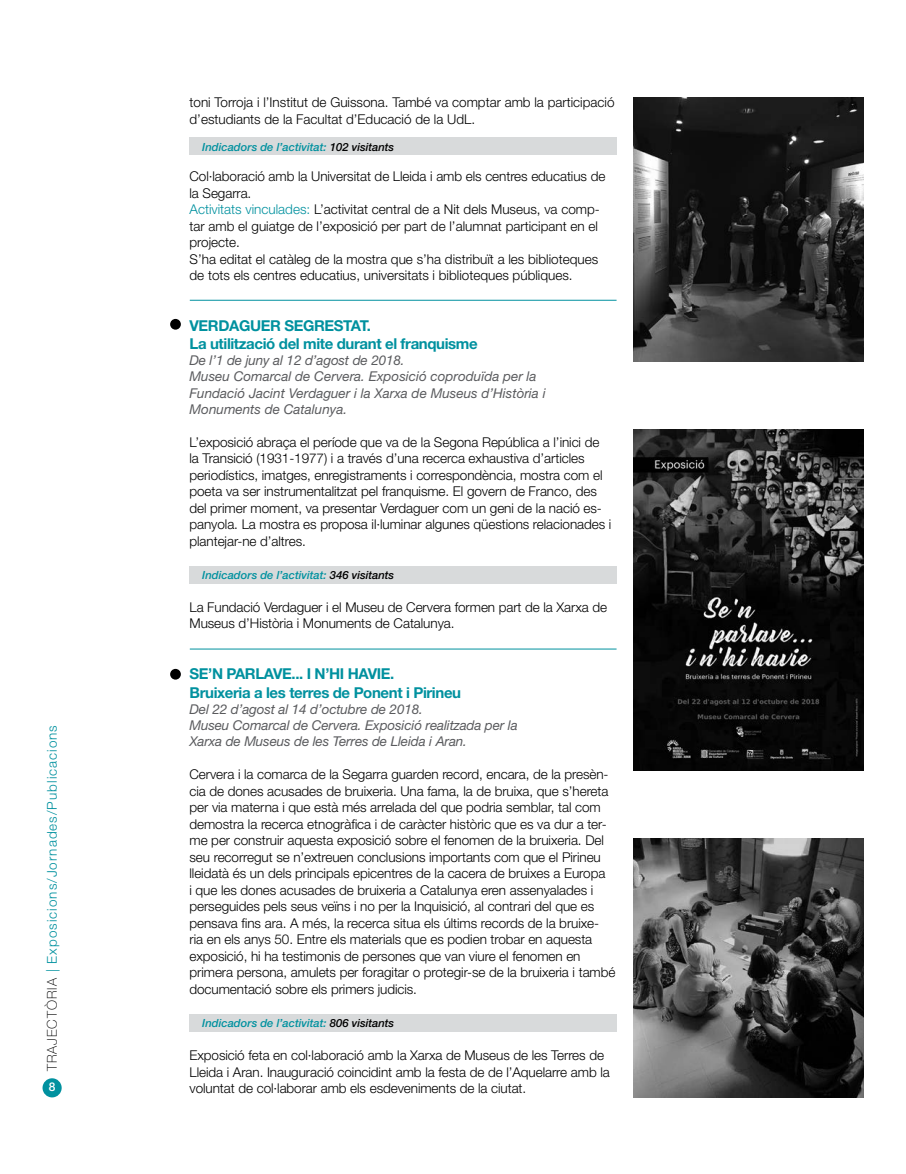
<style>
.page{position:relative;width:906px;height:1174px;background:#fff}
.page>*{position:absolute;margin:0;border:0;box-sizing:border-box;transform-origin:0 0}
.t1{font:700 15px/18px "Helvetica Neue LT Std";letter-spacing:-.025em;color:#00919f}
.t2{font:300 13.5px/16.5px "Helvetica Neue LT Std";letter-spacing:-.005em;color:#000}
.t3{font:italic 13.5px/16.2px "Helvetica Neue LT Std";letter-spacing:-.005em;color:#5a5b5e}
.t4{font:300 13.5px "Helvetica Neue LT Std";letter-spacing:.075em;color:#00919f}
.t5{font:500 12px "Helvetica Neue LT Std";color:#fff}
.t6{font:italic 500 11.25px "Helvetica Neue LT Std";color:#00919f}
.s1{font-weight:100;color:#000}
.s2{color:#000}
.s3{color:#00919f}
</style>
<div class="page">
<div style="left:43px;top:1078px;width:19px;height:19px;background:#00919f;border-radius:50%"></div>
<div style="left:189px;top:137px;width:427px;height:18px;background:#d8dadb"></div>
<div style="left:189px;top:566px;width:427px;height:18px;background:#d8dadb"></div>
<div style="left:189px;top:1014px;width:427px;height:18px;background:#d8dadb"></div>
<hr style="left:190px;top:300px;width:426px;height:1px;background:#00919f">
<hr style="left:190px;top:648px;width:426px;height:1px;background:#00919f">
<div style="left:170px;top:319px;width:11px;height:11px;background:#000;border-radius:50%"></div>
<div style="left:170px;top:669px;width:11px;height:10px;background:#000;border-radius:50%"></div>
<img style="left:634px;top:430px;width:229px;height:340px">
<img style="left:634px;top:98px;width:229px;height:263px">
<img style="left:634px;top:838px;width:229px;height:259px">
<p class="t4" style="left:44px;top:1071px;width:347px;rotate:-90deg"><span class="s1">TRAJECTÒRIA</span> | Exposicions/Jornades/Publicacions</p>
<p class="t5" style="left:49px;top:1079px;width:8px">8</p>
<p class="t2" style="left:189px;top:94px;width:426px">toni Torroja i l’Institut de Guissona. També va comptar amb la participació d’estudiants de la Facultat d’Educació de la UdL.</p>
<p class="t6" style="left:202px;top:140px;width:193px">Indicadors de l’activitat: <span class="s2">102 visitants</span></p>
<p class="t2" style="left:189px;top:168px;width:417px">Col·laboració amb la Universitat de Lleida i amb els centres educatius de la Segarra.<br><span class="s3">Activitats vinculades:</span> L’activitat central de a Nit dels Museus, va comp&shy;tar amb el guiatge de l’exposició per part de l’alumnat participant en el projecte.<br>S’ha editat el catàleg de la mostra que s’ha distribuït a les biblioteques de tots els centres educatius, universitats i biblioteques públiques.</p>
<p class="t1" style="left:189px;top:316px;width:290px">VERDAGUER SEGRESTAT.<br>La utilització del mite durant el franquisme</p>
<p class="t3" style="left:189px;top:352px;width:358px">De l’1 de juny al 12 d’agost de 2018.<br>Museu Comarcal de Cervera. Exposició coproduïda per la Fundació Jacint Verdaguer i la Xarxa de Museus d’Història i Monuments de Catalunya.</p>
<p class="t2" style="left:189px;top:433px;width:423px">L’exposició abraça el període que va de la Segona República a l’inici de la Transició (1931-1977) i a través d’una recerca exhaustiva d’articles periodístics, imatges, enregistraments i correspondència, mostra com el poeta va ser instrumentalitzat pel franquisme. El govern de Franco, des del primer moment, va presentar Verdaguer com un geni de la nació es&shy;panyola. La mostra es proposa il·luminar algunes qüestions relacionades i plantejar-ne d’altres.</p>
<p class="t6" style="left:202px;top:568px;width:193px">Indicadors de l’activitat: <span class="s2">346 visitants</span></p>
<p class="t2" style="left:189px;top:598px;width:419px">La Fundació Verdaguer i el Museu de Cervera formen part de la Xarxa de<br>Museus d’Història i Monuments de Catalunya.</p>
<p class="t1" style="left:189px;top:665px;width:273px">SE’N PARLAVE... I N’HI HAVIE.<br>Bruixeria a les terres de Ponent i Pirineu</p>
<p class="t3" style="left:189px;top:700px;width:330px">Del 22 d’agost al 14 d’octubre de 2018.<br>Museu Comarcal de Cervera. Exposició realitzada per la<br>Xarxa de Museus de les Terres de Lleida i Aran.</p>
<p class="t2" style="left:189px;top:766px;width:427px">Cervera i la comarca de la Segarra guarden record, encara, de la presèn&shy;cia de dones acusades de bruixeria. Una fama, la de bruixa, que s’hereta per via materna i que està més arrelada del que podria semblar, tal com demostra la recerca etnogràfica i de caràcter històric que es va dur a ter&shy;me per construir aquesta exposició sobre el fenomen de la bruixeria. Del seu recorregut se n’extreuen conclusions importants com que el Pirineu lleidatà és un dels principals epicentres de la cacera de bruixes a Europa<br>i que les dones acusades de bruixeria a Catalunya eren assenyalades i perseguides pels seus veïns i no per la Inquisició, al contrari del que es pensava fins ara. A més, la recerca situa els últims records de la bruixe&shy;ria en els anys 50. Entre els materials que es podien trobar en aquesta exposició, hi ha testimonis de persones que van viure el fenomen en primera persona, amulets per foragitar o protegir-se de la bruixeria i també documentació sobre els primers judicis.</p>
<p class="t6" style="left:202px;top:1016px;width:193px">Indicadors de l’activitat: <span class="s2">806 visitants</span></p>
<p class="t2" style="left:189px;top:1046px;width:422px">Exposició feta en col·laboració amb la Xarxa de Museus de les Terres de<br>Lleida i Aran. Inauguració coincidint amb la festa de de l’Aquelarre amb la voluntat de col·laborar amb els esdeveniments de la ciutat.</p>
</div>
